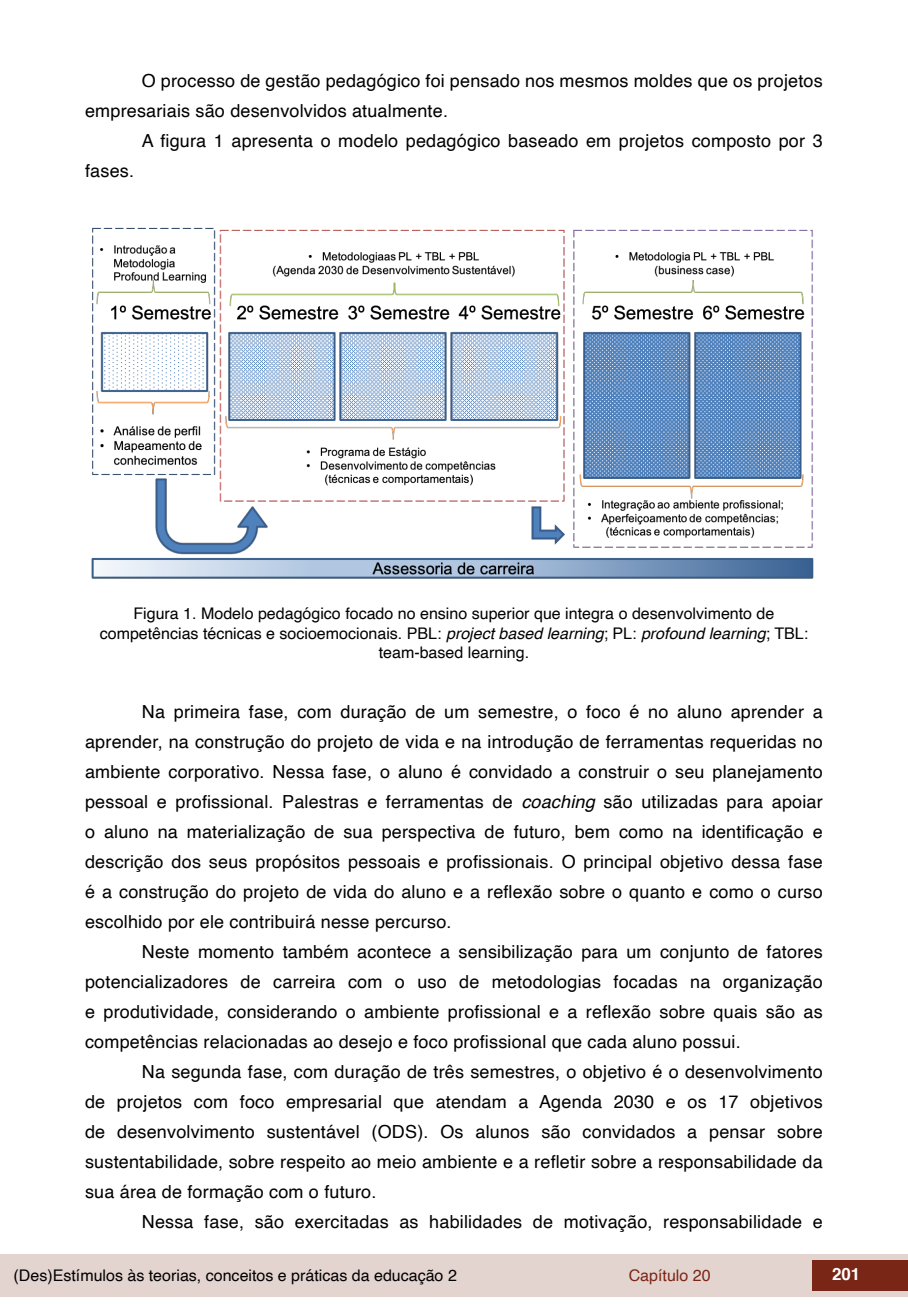
<style>
.page{position:relative;width:908px;height:1304px;background:#fff}
.page>*{position:absolute;margin:0;border:0;box-sizing:border-box;transform-origin:0 0}
.t1{font:18px/30px "Helvetica";letter-spacing:.01em;color:#000;text-align:justify}
.t2{font:700 16.8px "Helvetica";color:#fff}
.t3{font:16px/19.2px "Helvetica";color:#000;text-align:center}
.t4{font:16px "Helvetica";color:#7a2616}
.s1{font-style:italic}
</style>
<div class="page">
<div style="left:0;top:1254px;width:906px;height:43px;background:#e4d4d0"></div>
<div style="left:812px;top:1261px;width:95px;height:30px;background:#7a2616"></div>
<img style="left:91px;top:227px;width:723px;height:352px">
<p class="t1" style="left:85px;top:66px;width:738px;text-indent:57px">O processo de gestão pedagógico foi pensado nos mesmos moldes que os projetos empresariais são desenvolvidos atualmente.</p>
<p class="t1" style="left:142px;top:126px;width:682px">A figura 1 apresenta o modelo pedagógico baseado em projetos composto por 3</p>
<p class="t1" style="left:85px;top:156px;width:50px">fases.</p>
<p class="t3" style="left:100px;top:605px;width:709px">Figura 1. Modelo pedagógico focado no ensino superior que integra o desenvolvimento de competências técnicas e socioemocionais. PBL: <span class="s1">project based learning</span>; PL: <span class="s1">profound learning</span>; TBL: team-based learning.</p>
<p class="t1" style="left:85px;top:697px;width:738px;text-indent:57px">Na primeira fase, com duração de um semestre, o foco é no aluno aprender a aprender, na construção do projeto de vida e na introdução de ferramentas requeridas no ambiente corporativo. Nessa fase, o aluno é convidado a construir o seu planejamento pessoal e profissional. Palestras e ferramentas de <span class="s1">coaching</span> são utilizadas para apoiar o aluno na materialização de sua perspectiva de futuro, bem como na identificação e descrição dos seus propósitos pessoais e profissionais. O principal objetivo dessa fase é a construção do projeto de vida do aluno e a reflexão sobre o quanto e como o curso escolhido por ele contribuirá nesse percurso.</p>
<p class="t1" style="left:85px;top:937px;width:738px;text-indent:57px">Neste momento também acontece a sensibilização para um conjunto de fatores potencializadores de carreira com o uso de metodologias focadas na organização e produtividade, considerando o ambiente profissional e a reflexão sobre quais são as competências relacionadas ao desejo e foco profissional que cada aluno possui.</p>
<p class="t1" style="left:85px;top:1057px;width:738px;text-indent:57px">Na segunda fase, com duração de três semestres, o objetivo é o desenvolvimento de projetos com foco empresarial que atendam a Agenda 2030 e os 17 objetivos de desenvolvimento sustentável (ODS). Os alunos são convidados a pensar sobre sustentabilidade, sobre respeito ao meio ambiente e a refletir sobre a responsabilidade da sua área de formação com o futuro.</p>
<p class="t1" style="left:142px;top:1207px;width:682px">Nessa fase, são exercitadas as habilidades de motivação, responsabilidade e</p>
<p class="t3" style="left:14px;top:1266px;width:444px">(Des)Estímulos às teorias, conceitos e práticas da educação 2</p>
<p class="t4" style="left:628px;top:1263px;width:83px">Capítulo 20</p>
<p class="t2" style="left:831px;top:1261px;width:30px">201</p>
</div>
